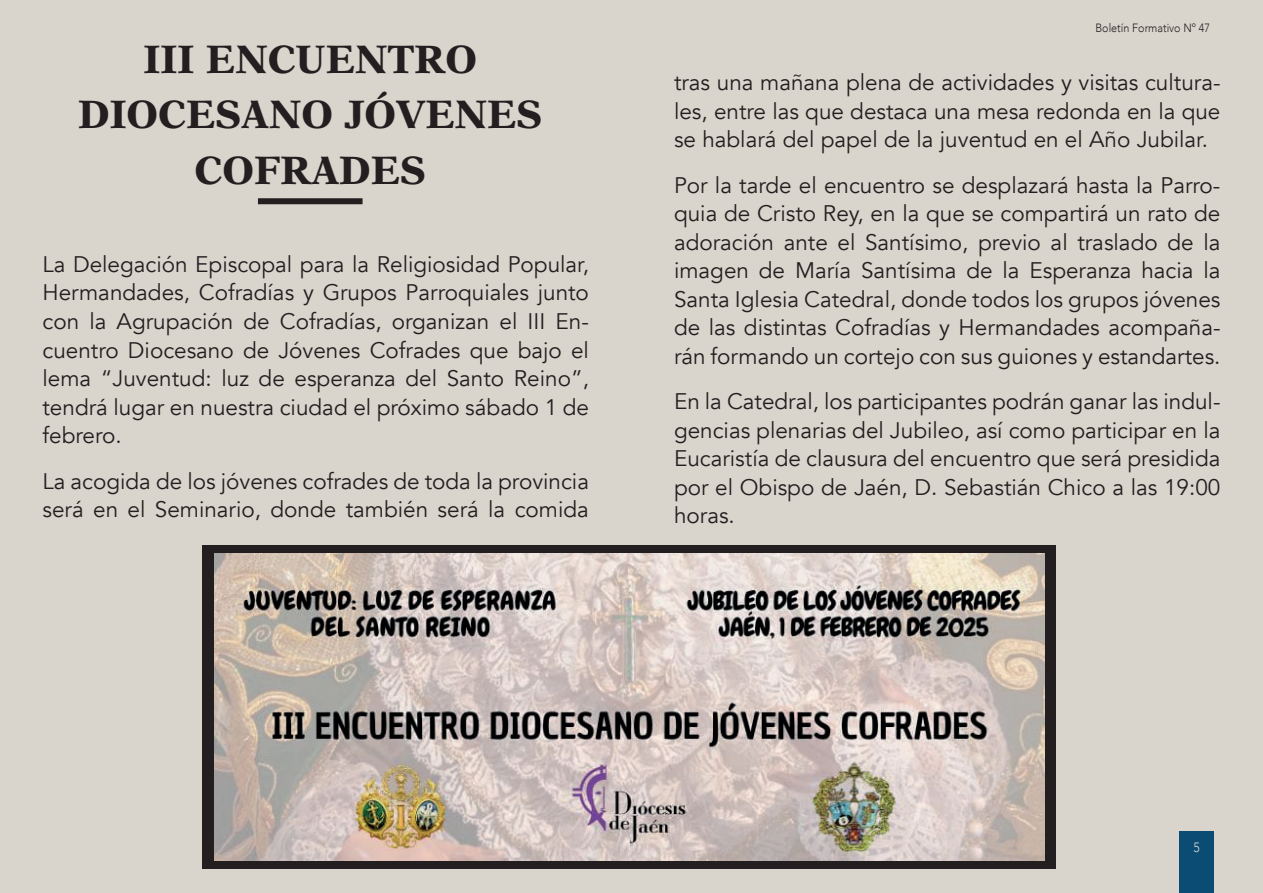
<style>
.page{position:relative;width:1263px;height:893px;background:#d9d5cc}
.page>*{position:absolute;margin:0;border:0;box-sizing:border-box;transform-origin:0 0}
.t1{font:700 39.6px/55.5px "New Aster LT Std";color:#231f20;text-align:center}
.t2{font:22.5px/28.5px "Avenir";color:#231f20;text-align:justify}
.t3{font:300 13.5px "Avenir";color:#d9d5cc;scale:.9 1}
.t4{font:300 12px "Avenir";color:#231f20;scale:.9 1}
</style>
<div class="page">
<div style="left:1179px;top:831px;width:35px;height:62px;background:#0b4c75"></div>
<div style="left:203px;top:546px;width:853px;height:323px;background:#231f20"></div>
<div style="left:258px;top:198px;width:105px;height:6px;background:#231f20"></div>
<img style="left:215px;top:554px;width:829px;height:307px">
<h1 class="t1" style="left:78px;top:31px;width:466px">III ENCUENTRO<br>DIOCESANO JÓVENES<br>COFRADES</h1>
<p class="t2" style="left:43px;top:250px;width:548px">La Delegación Episcopal para la Religiosidad Popular, Hermandades, Cofradías y Grupos Parroquiales junto con la Agrupación de Cofradías, organizan el III En&shy;cuentro Diocesano de Jóvenes Cofrades que bajo el lema “Juventud: luz de esperanza del Santo Reino”, tendrá lugar en nuestra ciudad el próximo sábado 1 de febrero.</p>
<p class="t2" style="left:43px;top:467px;width:548px">La acogida de los jóvenes cofrades de toda la provincia será en el Seminario, donde también será la comida</p>
<p class="t4" style="left:1095px;top:21px;width:129px">Boletín Formativo Nº 47</p>
<p class="t2" style="left:674px;top:69px;width:548px">tras una mañana plena de actividades y visitas cultura&shy;les, entre las que destaca una mesa redonda en la que se hablará del papel de la juventud en el Año Jubilar.</p>
<p class="t2" style="left:674px;top:171px;width:548px">Por la tarde el encuentro se desplazará hasta la Parro&shy;quia de Cristo Rey, en la que se compartirá un rato de adoración ante el Santísimo, previo al traslado de la imagen de María Santísima de la Esperanza hacia la Santa Iglesia Catedral, donde todos los grupos jóvenes de las distintas Cofradías y Hermandades acompaña&shy;rán formando un cortejo con sus guiones y estandartes.</p>
<p class="t2" style="left:674px;top:388px;width:548px">En la Catedral, los participantes podrán ganar las indul&shy;gencias plenarias del Jubileo, así como participar en la Eucaristía de clausura del encuentro que será presidida por el Obispo de Jaén, D. Sebastián Chico a las 19:00 horas.</p>
<p class="t3" style="left:1193px;top:839px;width:9px">5</p>
</div>
